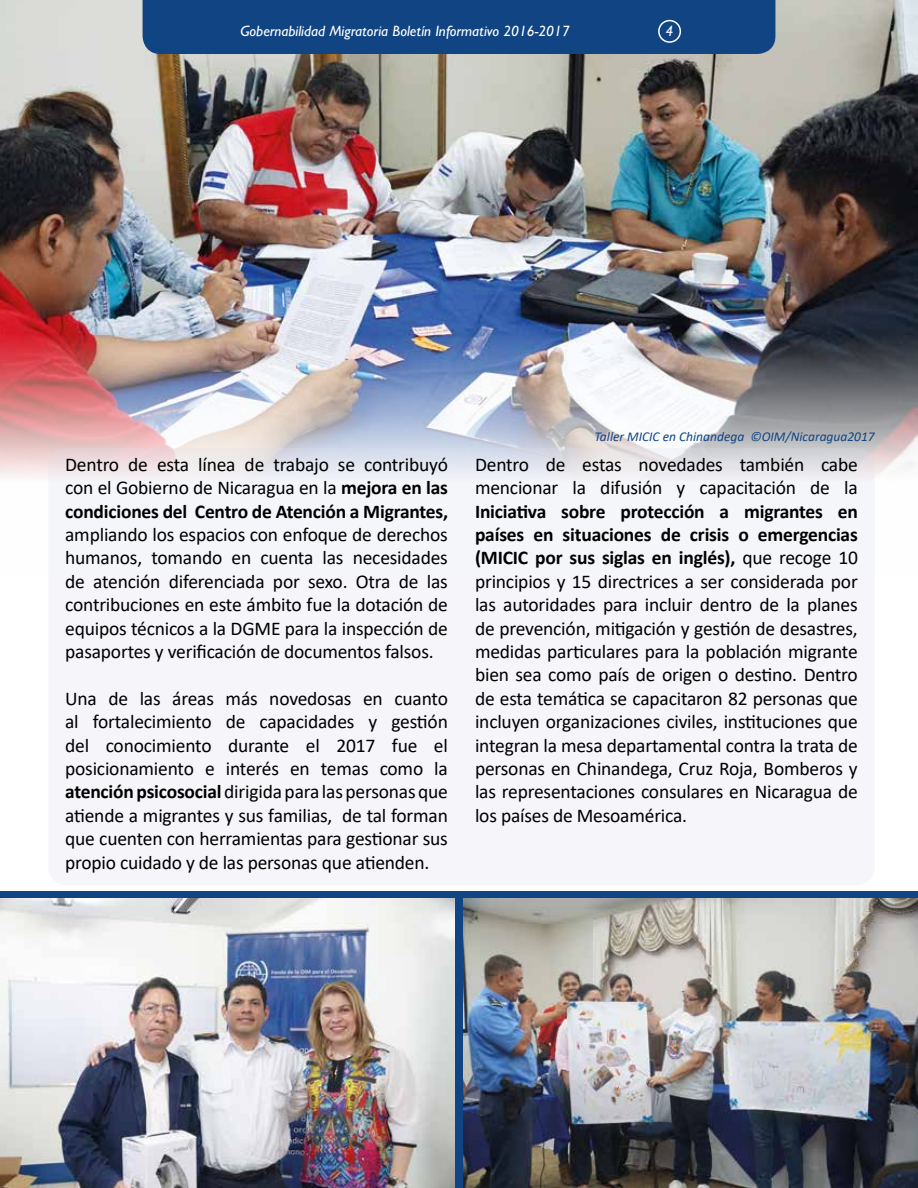
<style>
.page{position:relative;width:918px;height:1188px;background:#fff}
.page>*{position:absolute;margin:0;border:0;box-sizing:border-box;transform-origin:0 0}
.t1{font:19.5px/23.4px "Calibri";letter-spacing:-.01em;color:#000;text-align:justify}
.t2{font:italic 500 15px "Gill Sans MT Pro";color:#fff}
.t3{font:italic 13.5px "Calibri";color:#104483}
.s1{font-weight:700}
</style>
<div class="page">
<svg style="left:0;top:891px;width:918px;height:297px;background:#2b578d"></svg>
<img style="left:0;top:899px;width:454px;height:289px">
<img style="left:464px;top:899px;width:454px;height:289px">
<img style="left:0;top:0;width:918px;height:477px">
<div style="left:48px;top:448px;width:827px;height:437px;background:#f6f6fa;border-radius:18px"></div>
<div style="left:143px;top:0;width:632px;height:54px;background:#104483"></div>
<div style="left:658px;top:20px;width:23px;height:23px;border:2px solid #fff;border-radius:50%"></div>
<p class="t2" style="left:240px;top:22px;width:331px">Gobernabilidad Migratoria Boletín Informativo 2016-2017</p>
<p class="t2" style="left:666px;top:22px;width:9px">4</p>
<p class="t1" style="left:65px;top:452px;width:384px">Dentro de esta línea de trabajo se contribuyó con el Gobierno de Nicaragua en la <span class="s1">mejora en las condiciones del Centro de Atención a Migrantes,</span></p>
<p class="t1" style="left:65px;top:522px;width:384px">ampliando los espacios con enfoque de derechos humanos, tomando en cuenta las necesidades de atención diferenciada por sexo. Otra de las contribuciones en este ámbito fue la dotación de equipos técnicos a la DGME para la inspección de pasaportes y verificación de documentos falsos.</p>
<p class="t1" style="left:65px;top:686px;width:384px">Una de las áreas más novedosas en cuanto al fortalecimiento de capacidades y gestión del conocimiento durante el 2017 fue el posicionamiento e interés en temas como la <span class="s1">atención psicosocial</span> dirigida para las personas que atiende a migrantes y sus familias, de tal forman que cuenten con herramientas para gestionar sus propio cuidado y de las personas que atienden.</p>
<p class="t3" style="left:595px;top:427px;width:282px">Taller MICIC en Chinandega ©OIM/Nicaragua2017</p>
<p class="t1" style="left:475px;top:452px;width:384px">Dentro de estas novedades también cabe mencionar la difusión y capacitación de la</p>
<p class="t1" style="left:475px;top:499px;width:384px"><span class="s1">Iniciativa sobre protección a migrantes en países en situaciones de crisis o emergencias (MICIC por sus siglas en inglés),</span> que recoge 10 principios y 15 directrices a ser considerada por las autoridades para incluir dentro de la planes de prevención, mitigación y gestión de desastres, medidas particulares para la población migrante bien sea como país de origen o destino. Dentro de esta temática se capacitaron 82 personas que incluyen organizaciones civiles, instituciones que integran la mesa departamental contra la trata de personas en Chinandega, Cruz Roja, Bomberos y las representaciones consulares en Nicaragua de los países de Mesoamérica.</p>
</div>
